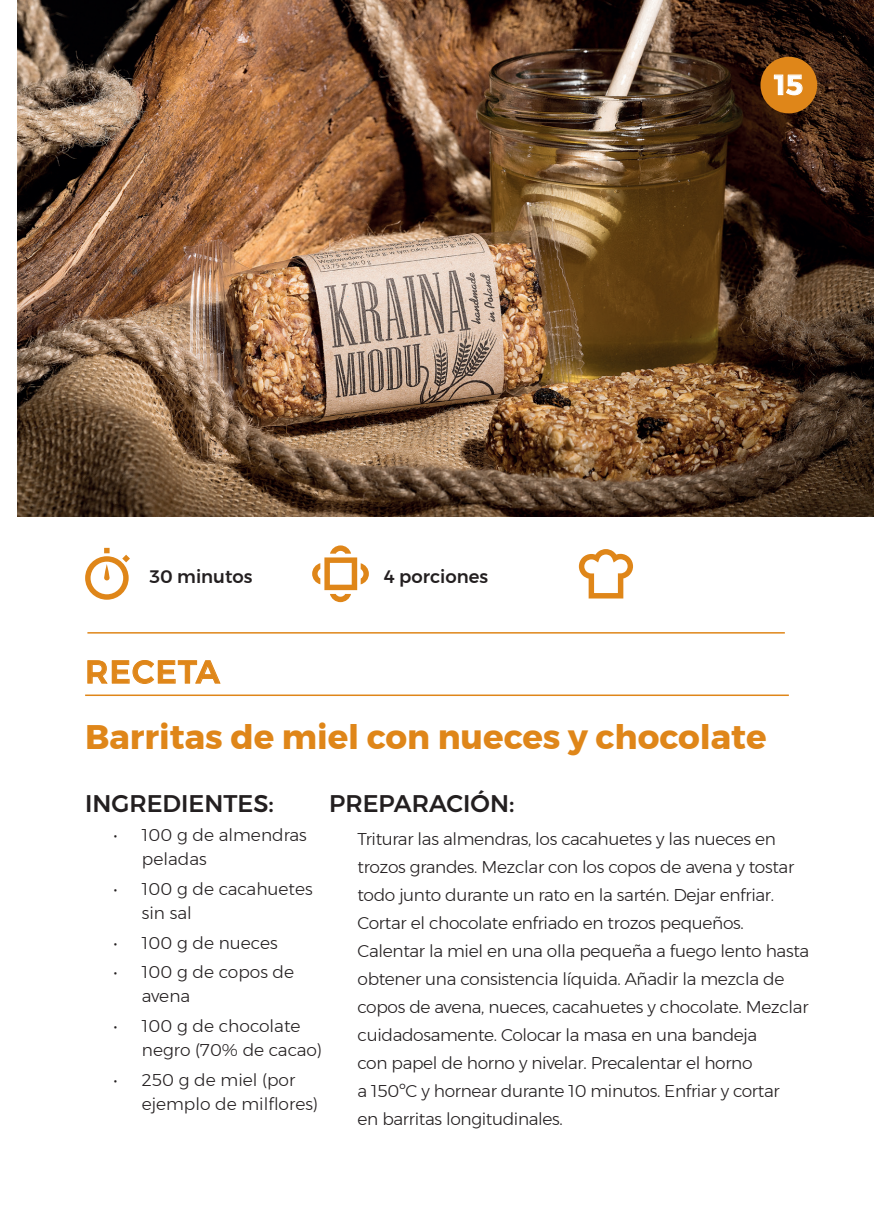
<style>
.page{position:relative;width:874px;height:1225px;background:#fff}
.page>*{position:absolute;margin:0;border:0;box-sizing:border-box;transform-origin:0 0}
.t1{font:700 34px "Montserrat";color:#df8619}
.t2{font:500 32px "Montserrat";letter-spacing:.04em;color:#df8619}
.t3{font:600 28px "Montserrat";color:#fff}
.t4{font:500 24px "Montserrat";color:#231f20}
.t5{font:500 18px "Montserrat";color:#231f20}
.t6{font:300 17px/28px "Montserrat";letter-spacing:-.02em;color:#231f20}
.t7{font:300 17px/24px "Montserrat";color:#231f20}
</style>
<div class="page">
<hr style="left:85px;top:694px;width:703px;height:2px;background:#df8619">
<svg style="left:87px;top:660px;width:134px;height:24px"></svg>
<img style="left:17px;top:0;width:856px;height:516px">
<svg style="left:85px;top:548px;width:45px;height:52px"></svg>
<svg style="left:312px;top:545px;width:57px;height:57px"></svg>
<svg style="left:578px;top:549px;width:54px;height:49px"></svg>
<hr style="left:87px;top:632px;width:697px;height:1px;background:#df8619">
<div style="left:760px;top:57px;width:56px;height:56px;background:#df8619;border-radius:50%"></div>
<svg style="left:773px;top:74px;width:29px;height:22px"></svg>
<h3 class="t3" style="left:774px;top:63px;width:30px">15</h3>
<p class="t5" style="left:149px;top:562px;width:104px">30 minutos</p>
<p class="t5" style="left:384px;top:562px;width:106px">4 porciones</p>
<h2 class="t2" style="left:85px;top:647px;width:136px">RECETA</h2>
<h1 class="t1" style="left:85px;top:710px;width:682px">Barritas de miel con nueces y chocolate</h1>
<h3 class="t4" style="left:85px;top:784px;width:190px">INGREDIENTES:</h3>
<p class="t7" style="left:142px;top:823px;width:166px;text-indent:-28px">• 100 g de almendras peladas</p>
<p class="t7" style="left:142px;top:876px;width:172px;text-indent:-28px">• 100 g de cacahuetes sin sal</p>
<p class="t7" style="left:113px;top:930px;width:165px">• 100 g de nueces</p>
<p class="t7" style="left:142px;top:960px;width:154px;text-indent:-28px">• 100 g de copos de avena</p>
<p class="t7" style="left:142px;top:1013px;width:181px;text-indent:-28px">• 100 g de chocolate negro (70% de cacao)</p>
<p class="t7" style="left:142px;top:1067px;width:177px;text-indent:-28px">• 250 g de miel (por ejemplo de milflores)</p>
<h3 class="t4" style="left:329px;top:784px;width:187px">PREPARACIÓN:</h3>
<p class="t6" style="left:357px;top:825px;width:453px">Triturar las almendras, los cacahuetes y las nueces en trozos grandes. Mezclar con los copos de avena y tostar todo junto durante un rato en la sartén. Dejar enfriar.<br>Cortar el chocolate enfriado en trozos pequeños.<br>Calentar la miel en una olla pequeña a fuego lento hasta obtener una consistencia líquida. Añadir la mezcla de copos de avena, nueces, cacahuetes y chocolate. Mezclar cuidadosamente. Colocar la masa en una bandeja<br>con papel de horno y nivelar. Precalentar el horno<br>a 150ºC y hornear durante 10 minutos. Enfriar y cortar<br>en barritas longitudinales.</p>
</div>
